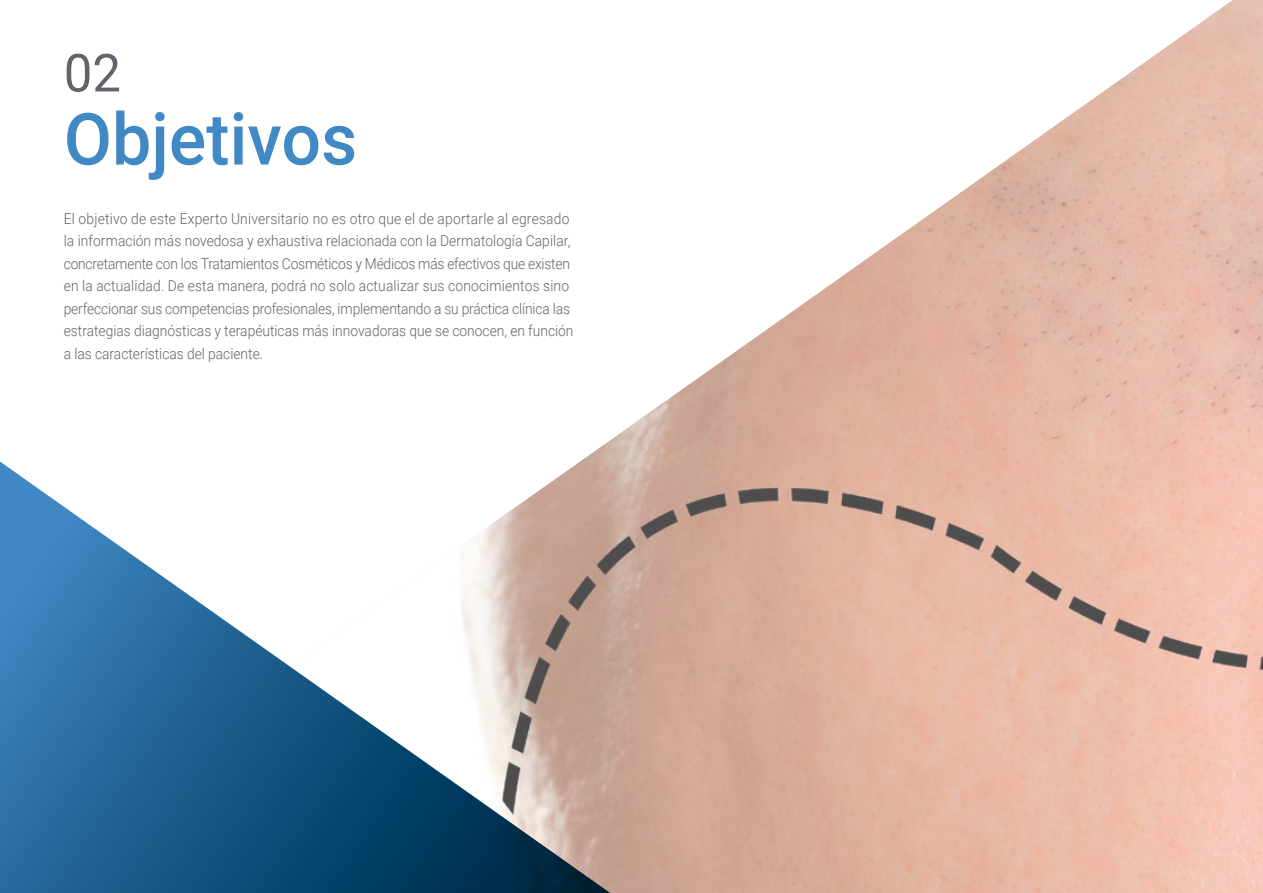
<style>
.page{position:relative;width:1263px;height:893px;background:#fff}
.page>*{position:absolute;margin:0;border:0;box-sizing:border-box;transform-origin:0 0}
.t1{font:500 72px "Roboto";color:#4089c5}
.t2{font:52.5px "Roboto";color:#61646a}
.t3{font:300 15px/22.5px "Roboto";color:#61646a;scale:.92 1}
</style>
<div class="page">
<img style="left:602px;top:0;width:661px;height:893px">
<svg style="left:0;top:446px;width:640px;height:447px"></svg>
<h2 class="t2" style="left:64px;top:36px;width:59px">02</h2>
<h1 class="t1" style="left:64px;top:89px;width:295px">Objetivos</h1>
<p class="t3" style="left:64px;top:207px;width:556px">El objetivo de este Experto Universitario no es otro que el de aportarle al egresado la información más novedosa y exhaustiva relacionada con la Dermatología Capilar, concretamente con los Tratamientos Cosméticos y Médicos más efectivos que existen en la actualidad. De esta manera, podrá no solo actualizar sus conocimientos sino perfeccionar sus competencias profesionales, implementando a su práctica clínica las estrategias diagnósticas y terapéuticas más innovadoras que se conocen, en función a las características del paciente.</p>
</div>
